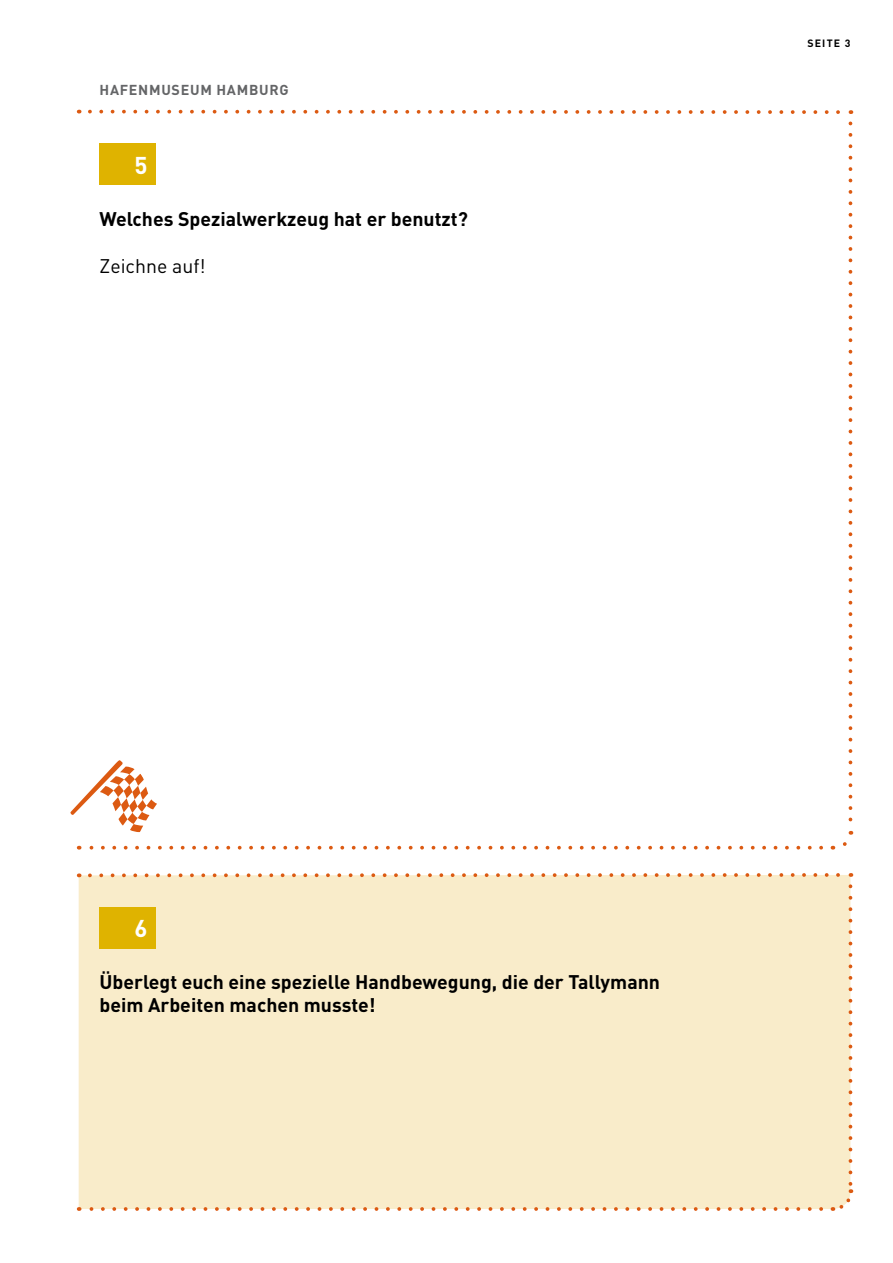
<style>
.page{position:relative;width:893px;height:1263px;background:#fff}
.page>*{position:absolute;margin:0;border:0;box-sizing:border-box;transform-origin:0 0}
.t1{font:700 24px "DINOT";color:#fff}
.t2{font:700 19.5px/23.2px "DINOT";color:#000}
.t3{font:19.5px "DINOT";color:#000}
.t4{font:700 14.25px "DINOT";letter-spacing:.05em;color:#646567}
.t5{font:700 10.5px "DINOT";letter-spacing:.11em;color:#000}
</style>
<div class="page">
<div style="left:79px;top:875px;width:771px;height:334px;background:#f9ecca"></div>
<svg style="left:90px;top:873px;width:761px;height:4px"></svg>
<svg style="left:832px;top:886px;width:21px;height:325px;background:#f8e6c6"></svg>
<svg style="left:79px;top:1207px;width:742px;height:4px"></svg>
<div style="left:99px;top:144px;width:57px;height:41px;background:#dfb300"></div>
<div style="left:99px;top:908px;width:57px;height:41px;background:#dfb300"></div>
<svg style="left:88px;top:109px;width:763px;height:5px"></svg>
<svg style="left:832px;top:123px;width:20px;height:727px"></svg>
<svg style="left:79px;top:846px;width:742px;height:3px"></svg>
<svg style="left:70px;top:760px;width:87px;height:72px"></svg>
<p class="t4" style="left:100px;top:80px;width:190px">Hafenmuseum Hamburg</p>
<p class="t1" style="left:135px;top:149px;width:15px">5</p>
<p class="t2" style="left:99px;top:207px;width:370px">Welches Spezialwerkzeug hat er benutzt?</p>
<p class="t3" style="left:99px;top:252px;width:108px">Zeichne auf!</p>
<p class="t5" style="left:807px;top:36px;width:45px">Seite 3</p>
<p class="t1" style="left:135px;top:912px;width:15px">6</p>
<p class="t2" style="left:99px;top:970px;width:562px">Überlegt euch eine spezielle Handbewegung, die der Tallymann beim Arbeiten machen musste!</p>
</div>
